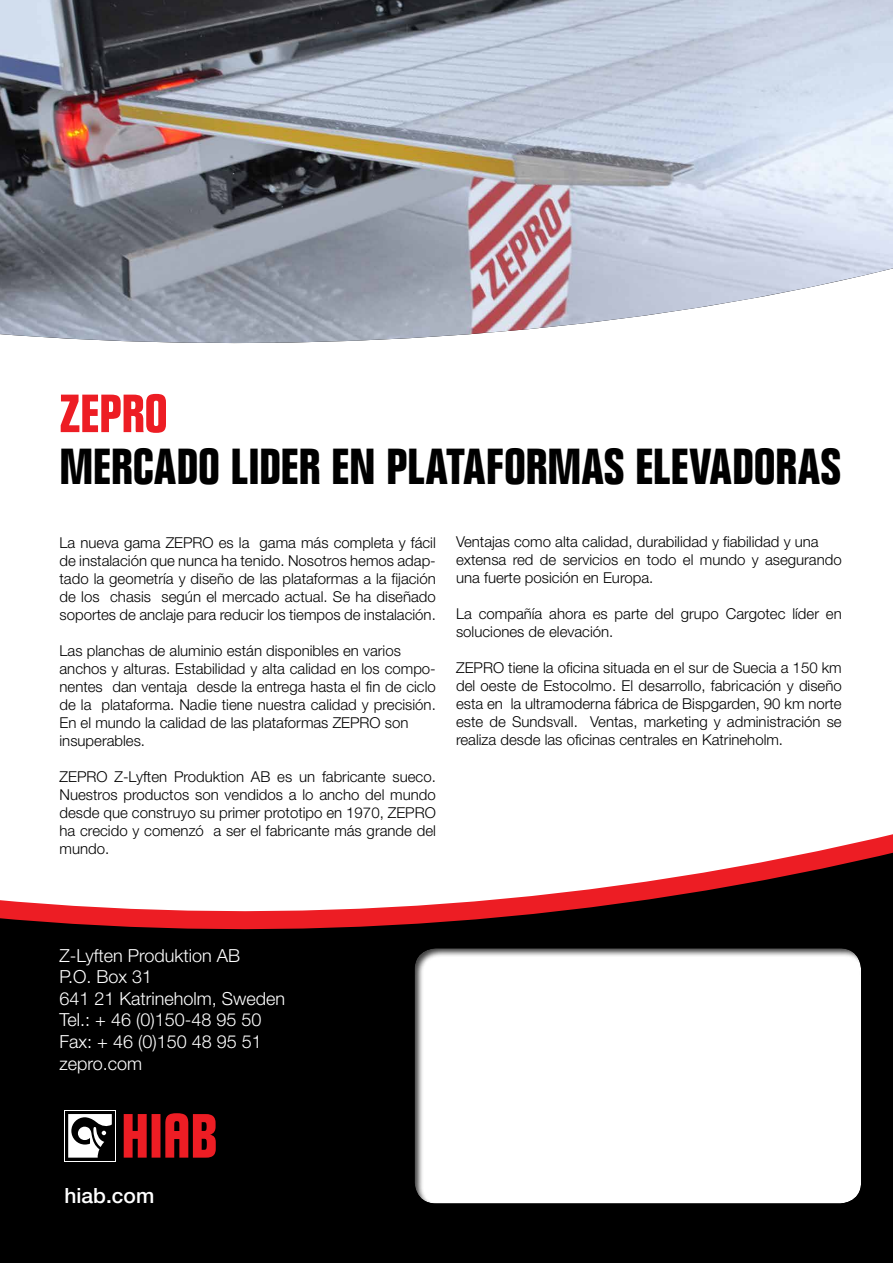
<style>
.page{position:relative;width:893px;height:1263px;background:#fff}
.page>*{position:absolute;margin:0;border:0;box-sizing:border-box;transform-origin:0 0}
.t1{font:700 condensed 52.5px "Folio Std";color:#ed1d24}
.t2{font:700 condensed 49.5px "Folio Std";color:#000}
.t3{font:500 21px "Helvetica Neue LT Std";color:#fff}
.t4{font:300 18px/21.6px "Helvetica Neue LT Std";color:#fff}
.t5{font:300 15px/18px "Helvetica Neue LT Std";color:#000;text-align:justify}
</style>
<div class="page">
<div style="left:0;top:934px;width:893px;height:329px;background:#000"></div>
<img style="left:0;top:0;width:893px;height:344px">
<svg style="left:0;top:834px;width:893px;height:100px"></svg>
<div style="left:413px;top:945px;width:448px;height:260px;background:#000;opacity:.75"></div>
<svg style="left:64px;top:1110px;width:52px;height:51px"></svg>
<div style="left:65px;top:1111px;width:50px;height:49px;background:#000"></div>
<svg style="left:68px;top:1114px;width:44px;height:43px"></svg>
<svg style="left:124px;top:1113px;width:92px;height:45px;background:#a51419"></svg>
<h1 class="t1" style="left:60px;top:385px;width:110px">ZEPRO</h1>
<h2 class="t2" style="left:60px;top:439px;width:783px">MERCADO LIDER EN PLATAFORMAS ELEVADORAS</h2>
<p class="t5" style="left:60px;top:533px;width:378px">La nueva gama ZEPRO es la gama más completa y fácil de instalación que nunca ha tenido. Nosotros hemos adap&shy;tado la geometría y diseño de las plataformas a la fijación de los chasis según el mercado actual. Se ha diseñado soportes de anclaje para reducir los tiempos de instalación.</p>
<p class="t5" style="left:60px;top:641px;width:378px;text-align:left">Las planchas de aluminio están disponibles en varios anchos y alturas. Estabilidad y alta calidad en los compo&shy;nentes dan ventaja desde la entrega hasta el fin de ciclo de la plataforma. Nadie tiene nuestra calidad y precisión.<br>En el mundo la calidad de las plataformas ZEPRO son insuperables.</p>
<p class="t5" style="left:60px;top:767px;width:378px">ZEPRO Z-Lyften Produktion AB es un fabricante sueco.<br>Nuestros productos son vendidos a lo ancho del mundo desde que construyo su primer prototipo en 1970, ZEPRO ha crecido y comenzó a ser el fabricante más grande del mundo.</p>
<p class="t5" style="left:456px;top:532px;width:387px;text-align:left">Ventajas como alta calidad, durabilidad y fiabilidad y una extensa red de servicios en todo el mundo y asegurando una fuerte posición en Europa.</p>
<p class="t5" style="left:456px;top:604px;width:387px">La compañía ahora es parte del grupo Cargotec líder en soluciones de elevación.</p>
<p class="t5" style="left:456px;top:658px;width:387px">ZEPRO tiene la oficina situada en el sur de Suecia a 150 km del oeste de Estocolmo. El desarrollo, fabricación y diseño esta en la ultramoderna fábrica de Bispgarden, 90 km norte este de Sundsvall. Ventas, marketing y administración se realiza desde las oficinas centrales en Katrineholm.</p>
<p class="t4" style="left:60px;top:944px;width:227px">Z-Lyften Produktion AB<br>P.O. Box 31<br>641 21 Katrineholm, Sweden<br>Tel.: + 46 (0)150-48 95 50<br>Fax: + 46 (0)150 48 95 51 zepro.com</p>
<h3 class="t3" style="left:64px;top:1183px;width:91px">hiab.com</h3>
</div>
